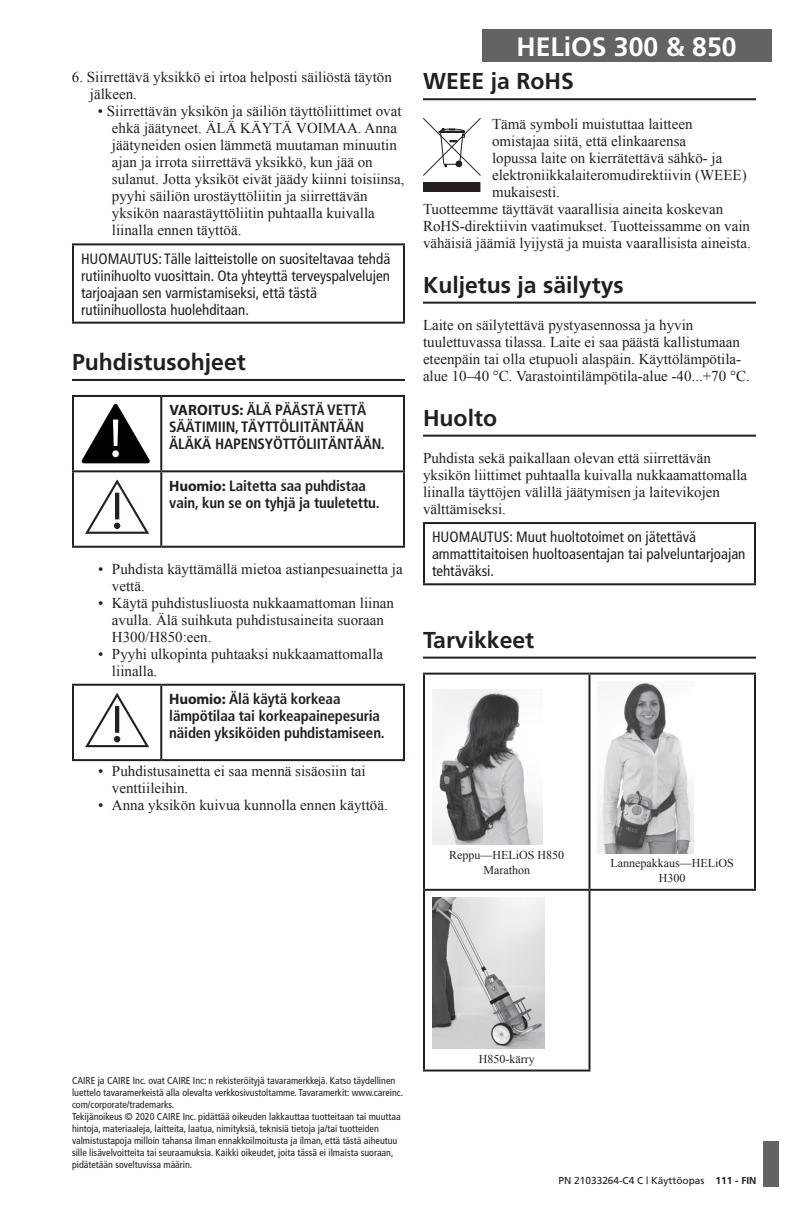
<style>
.page{position:relative;width:792px;height:1224px;background:#fff}
.page>*{position:absolute;margin:0;border:0;box-sizing:border-box;transform-origin:0 0}
.t1{font:700 26.6px "Frutiger";color:#fff}
.t2{font:700 23px "Frutiger";color:#231f20}
.t3{font:15px/17px "Times New Roman";color:#231f20}
.t4{font:condensed 15px/17px "Frutiger";color:#231f20}
.t5{font:700 condensed 15px/17px "Frutiger";letter-spacing:-.01em;color:#231f20}
.t6{font:12px/14.4px "Times New Roman";color:#231f20;text-align:center}
.t7{font:condensed 10px/12px "Frutiger";color:#231f20}
.t8{font:10px "Frutiger";color:#231f20}
.s1{font-family:"Myriad Pro";font-stretch:normal}
.s2{font-weight:700}
</style>
<div class="page">
<div style="left:763px;top:1141px;width:15px;height:45px;background:#636366"></div>
<div style="left:482px;top:29px;width:290px;height:33px;background:#636366"></div>
<hr style="left:72px;top:379px;width:333px;height:2px;background:#231f20">
<hr style="left:72px;top:395px;width:89px;height:2px;background:#231f20">
<hr style="left:72px;top:397px;width:2px;height:73px;background:#231f20">
<hr style="left:161px;top:395px;width:244px;height:2px;background:#231f20">
<hr style="left:160px;top:397px;width:2px;height:73px;background:#231f20">
<hr style="left:403px;top:397px;width:2px;height:73px;background:#231f20">
<hr style="left:72px;top:470px;width:89px;height:2px;background:#231f20">
<hr style="left:72px;top:472px;width:2px;height:74px;background:#231f20">
<hr style="left:161px;top:470px;width:244px;height:2px;background:#231f20">
<hr style="left:160px;top:472px;width:2px;height:74px;background:#231f20">
<hr style="left:403px;top:472px;width:2px;height:74px;background:#231f20">
<hr style="left:72px;top:546px;width:89px;height:2px;background:#231f20">
<hr style="left:161px;top:546px;width:244px;height:2px;background:#231f20">
<svg style="left:81px;top:404px;width:69px;height:59px"></svg>
<svg style="left:85px;top:479px;width:64px;height:55px"></svg>
<hr style="left:72px;top:684px;width:89px;height:2px;background:#231f20">
<hr style="left:72px;top:686px;width:2px;height:73px;background:#231f20">
<hr style="left:161px;top:684px;width:244px;height:2px;background:#231f20">
<hr style="left:160px;top:686px;width:2px;height:73px;background:#231f20">
<hr style="left:403px;top:686px;width:2px;height:73px;background:#231f20">
<hr style="left:72px;top:759px;width:89px;height:2px;background:#231f20">
<hr style="left:161px;top:759px;width:244px;height:2px;background:#231f20">
<svg style="left:85px;top:693px;width:64px;height:54px"></svg>
<hr style="left:72px;top:243px;width:333px;height:2px;background:#231f20">
<hr style="left:72px;top:245px;width:2px;height:77px;background:#231f20">
<hr style="left:403px;top:245px;width:2px;height:77px;background:#231f20">
<hr style="left:72px;top:322px;width:333px;height:2px;background:#231f20">
<hr style="left:423px;top:98px;width:333px;height:2px;background:#231f20">
<hr style="left:423px;top:302px;width:333px;height:2px;background:#231f20">
<hr style="left:423px;top:435px;width:333px;height:2px;background:#231f20">
<hr style="left:423px;top:522px;width:333px;height:2px;background:#231f20">
<hr style="left:423px;top:524px;width:2px;height:59px;background:#231f20">
<hr style="left:754px;top:524px;width:2px;height:59px;background:#231f20">
<hr style="left:423px;top:583px;width:333px;height:2px;background:#231f20">
<div style="left:424px;top:183px;width:56px;height:9px;background:#231f20"></div>
<svg style="left:423px;top:118px;width:58px;height:58px"></svg>
<hr style="left:423px;top:657px;width:333px;height:2px;background:#231f20">
<hr style="left:423px;top:673px;width:167px;height:2px;background:#231f20">
<hr style="left:423px;top:675px;width:2px;height:214px;background:#231f20">
<hr style="left:590px;top:673px;width:166px;height:2px;background:#231f20">
<hr style="left:588px;top:675px;width:2px;height:214px;background:#231f20">
<hr style="left:754px;top:675px;width:2px;height:214px;background:#231f20">
<hr style="left:423px;top:889px;width:167px;height:2px;background:#231f20">
<hr style="left:423px;top:891px;width:2px;height:179px;background:#231f20">
<hr style="left:590px;top:889px;width:166px;height:2px;background:#231f20">
<hr style="left:588px;top:891px;width:2px;height:179px;background:#231f20">
<hr style="left:423px;top:1070px;width:167px;height:2px;background:#231f20">
<img style="left:432px;top:690px;width:110px;height:155px">
<img style="left:598px;top:682px;width:95px;height:171px">
<img style="left:432px;top:898px;width:113px;height:150px">
<p class="t3" style="left:90px;top:69px;width:303px;text-indent:-18px">6. Siirrettävä yksikkö ei irtoa helposti säiliöstä täytön jälkeen.</p>
<p class="t3" style="left:112px;top:103px;width:294px;text-indent:-14px">• Siirrettävän yksikön ja säiliön täyttöliittimet ovat ehkä jäätyneet. ÄLÄ KÄYTÄ VOIMAA. Anna jäätyneiden osien lämmetä muutaman minuutin ajan ja irrota siirrettävä yksikkö, kun jää on sulanut. Jotta yksiköt eivät jäädy kiinni toisiinsa, pyyhi säiliön urostäyttöliitin ja siirrettävän yksikön naarastäyttöliitin puhtaalla kuivalla liinalla ennen täyttöä.</p>
<p class="t4" style="left:81px;top:250px;width:311px">HUOMAUTUS: Tälle laitteistolle on suositeltavaa tehdä rutiinihuolto vuosittain. Ota yhteyttä terveyspalvelujen tarjoajaan sen varmistamiseksi, että tästä rutiinihuollosta huolehditaan.</p>
<h2 class="t2" style="left:72px;top:348px;width:175px">Puhdistusohjeet</h2>
<p class="t5" style="left:169px;top:402px;width:217px"><span class="s1">VAROITUS:</span> ÄLÄ PÄÄSTÄ VETTÄ<br>SÄÄTIMIIN, TÄYTTÖLIITÄNTÄÄN<br>ÄLÄKÄ HAPENSYÖTTÖLIITÄNTÄÄN.</p>
<p class="t5" style="left:169px;top:477px;width:212px"><span class="s1">Huomio:</span> Laitetta saa puhdistaa vain, kun se on tyhjä ja tuuletettu.</p>
<p class="t3" style="left:112px;top:560px;width:292px;text-indent:-14px">• Puhdista käyttämällä mietoa astianpesuainetta ja vettä.</p>
<p class="t3" style="left:112px;top:594px;width:284px;text-indent:-14px">• Käytä puhdistusliuosta nukkaamattoman liinan avulla. Älä suihkuta puhdistusaineita suoraan<br>H300/H850:een.</p>
<p class="t3" style="left:112px;top:645px;width:273px;text-indent:-14px">• Pyyhi ulkopinta puhtaaksi nukkaamattomalla liinalla.</p>
<p class="t5" style="left:169px;top:690px;width:217px"><span class="s1">Huomio:</span> Älä käytä korkeaa lämpötilaa tai korkeapainepesuria näiden yksiköiden puhdistamiseen.</p>
<p class="t3" style="left:112px;top:762px;width:255px;text-indent:-14px">• Puhdistusainetta ei saa mennä sisäosiin tai venttiileihin.</p>
<p class="t3" style="left:98px;top:796px;width:291px">• Anna yksikön kuivua kunnolla ennen käyttöä.</p>
<h1 class="t1" style="left:517px;top:31px;width:222px">HELiOS 300 &amp; 850</h1>
<h2 class="t2" style="left:423px;top:68px;width:152px">WEEE ja RoHS</h2>
<p class="t3" style="left:492px;top:115px;width:202px">Tämä symboli muistuttaa laitteen</p>
<p class="t3" style="left:492px;top:132px;width:196px">omistajaa siitä, että elinkaarensa</p>
<p class="t3" style="left:492px;top:149px;width:232px">lopussa laite on kierrätettävä sähkö- ja</p>
<p class="t3" style="left:492px;top:166px;width:256px">elektroniikkalaiteromudirektiivin (WEEE)</p>
<p class="t3" style="left:492px;top:183px;width:69px">mukaisesti.</p>
<p class="t3" style="left:423px;top:200px;width:302px">Tuotteemme täyttävät vaarallisia aineita koskevan</p>
<p class="t3" style="left:423px;top:217px;width:329px">RoHS-direktiivin vaatimukset. Tuotteissamme on vain</p>
<p class="t3" style="left:423px;top:234px;width:329px">vähäisiä jäämiä lyijystä ja muista vaarallisista aineista.</p>
<h2 class="t2" style="left:423px;top:271px;width:202px">Kuljetus ja säilytys</h2>
<p class="t3" style="left:423px;top:316px;width:328px">Laite on säilytettävä pystyasennossa ja hyvin tuulettuvassa tilassa. Laite ei saa päästä kallistumaan eteenpäin tai olla etupuoli alaspäin. Käyttölämpötila&shy;alue 10–40 °C. Varastointilämpötila-alue -40...+70 °C.</p>
<h2 class="t2" style="left:423px;top:404px;width:76px">Huolto</h2>
<p class="t3" style="left:423px;top:449px;width:326px">Puhdista sekä paikallaan olevan että siirrettävän yksikön liittimet puhtaalla kuivalla nukkaamattomalla liinalla täyttöjen välillä jäätymisen ja laitevikojen välttämiseksi.</p>
<p class="t4" style="left:432px;top:529px;width:315px">HUOMAUTUS: Muut huoltotoimet on jätettävä ammattitaitoisen huoltoasentajan tai palveluntarjoajan tehtäväksi.</p>
<h2 class="t2" style="left:423px;top:626px;width:113px">Tarvikkeet</h2>
<p class="t6" style="left:449px;top:848px;width:116px">Reppu—HELiOS H850<br>Marathon</p>
<p class="t6" style="left:611px;top:856px;width:125px">Lannepakkaus—HELiOS<br>H300</p>
<p class="t7" style="left:72px;top:1075px;width:333px">CAIRE ja CAIRE Inc. ovat CAIRE Inc: n rekisteröityjä tavaramerkkejä. Katso täydellinen luettelo tavaramerkeistä alla olevalta verkkosivustoltamme. Tavaramerkit: www.careinc. com/corporate/trademarks.<br>Tekijänoikeus © 2020 CAIRE Inc. pidättää oikeuden lakkauttaa tuotteitaan tai muuttaa hintoja, materiaaleja, laitteita, laatua, nimityksiä, teknisiä tietoja ja/tai tuotteiden valmistustapoja milloin tahansa ilman ennakkoilmoitusta ja ilman, että tästä aiheutuu sille lisävelvoitteita tai seuraamuksia. Kaikki oikeudet, joita tässä ei ilmaista suoraan, pidätetään soveltuvissa määrin.</p>
<p class="t6" style="left:479px;top:1051px;width:57px">H850-kärry</p>
<p class="t8" style="left:559px;top:1175px;width:199px">PN 21033264-C4 C | Käyttöopas <span class="s2">111 - FIN</span></p>
</div>
